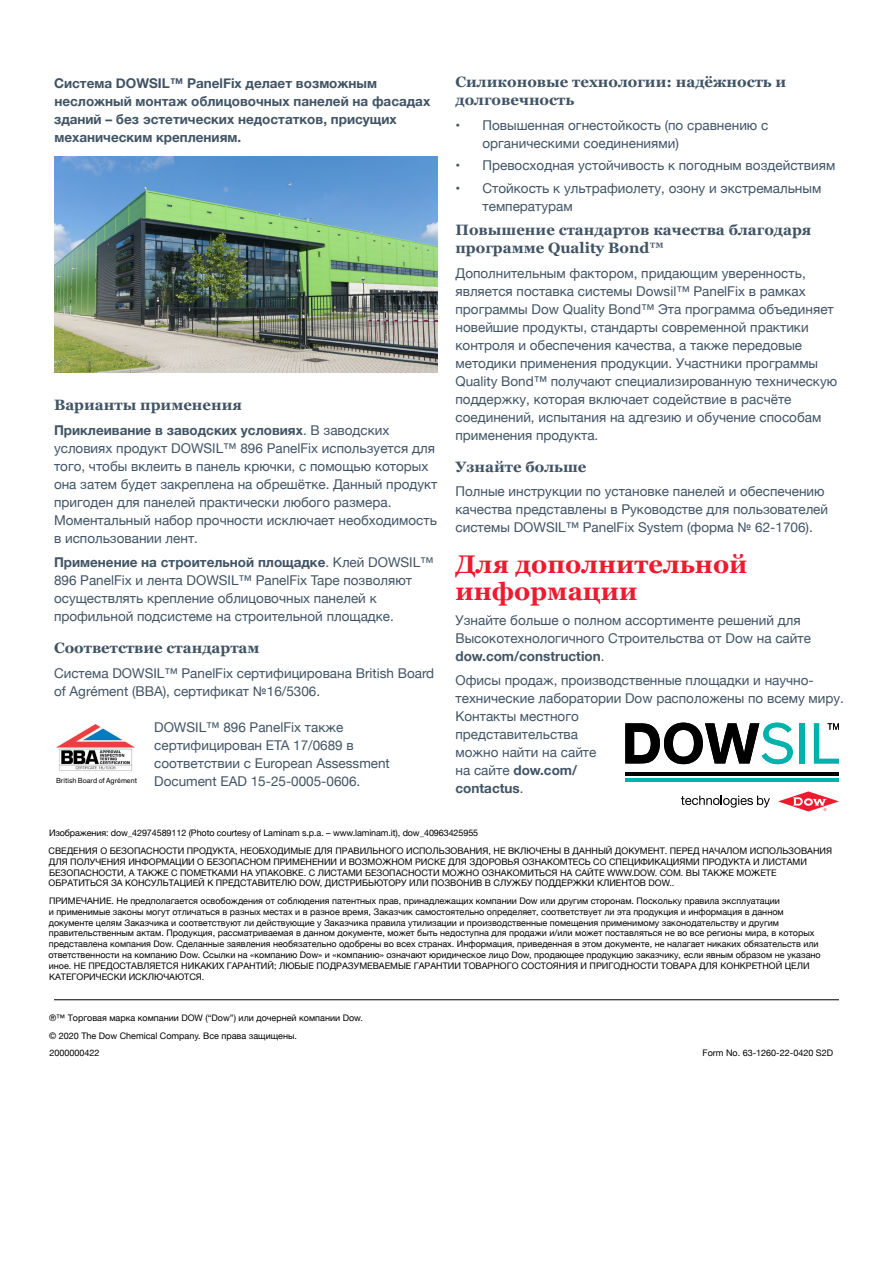
<style>
.page{position:relative;width:893px;height:1263px;background:#fff}
.page>*{position:absolute;margin:0;border:0;box-sizing:border-box;transform-origin:0 0}
.t1{font:700 25.5px/27px "Georgia";color:#ed1b2f}
.t2{font:700 15px/18px "Georgia";color:#415465}
.t3{font:13.5px/18px "Helvetica Neue";color:#415465}
.t4{font:700 13.5px/18px "Helvetica Neue";color:#415465}
.t5{font:9px/10.8px "Helvetica Neue";color:#000}
.t6{font:7.5px "Dow Corporate";color:#000}
.s1{font-weight:700}
</style>
<div class="page">
<hr style="left:54px;top:999px;width:785px;height:1px;background:#000">
<svg style="left:778px;top:791px;width:61px;height:20px"></svg>
<svg style="left:625px;top:723px;width:168px;height:41px"></svg>
<div style="left:799px;top:723px;width:6px;height:40px;background:#00b2ad"></div>
<svg style="left:814px;top:723px;width:25px;height:40px"></svg>
<hr style="left:625px;top:772px;width:214px;height:3px;background:#000">
<hr style="left:625px;top:778px;width:214px;height:3px;background:#00b2ad">
<svg style="left:681px;top:796px;width:89px;height:12px"></svg>
<img style="left:54px;top:156px;width:383px;height:216px">
<img style="left:56px;top:724px;width:79px;height:47px">
<p class="t4" style="left:54px;top:74px;width:378px">Система DOWSIL™ PanelFix делает возможным несложный монтаж облицовочных панелей на фасадах зданий – без эстетических недостатков, присущих механическим креплениям.</p>
<p class="t2" style="left:455px;top:73px;width:332px">Силиконовые технологии: надёжность и долговечность</p>
<p class="t3" style="left:482px;top:117px;width:287px;text-indent:-27px">• Повышенная огнестойкость (по сравнению с органическими соединениями)</p>
<p class="t3" style="left:455px;top:157px;width:381px">• Превосходная устойчивость к погодным воздействиям</p>
<p class="t3" style="left:482px;top:180px;width:340px;text-indent:-27px">• Стойкость к ультрафиолету, озону и экстремальным температурам</p>
<p class="t2" style="left:455px;top:221px;width:357px">Повышение стандартов качества благодаря программе Quality Bond™</p>
<p class="t3" style="left:455px;top:265px;width:383px">Дополнительным фактором, придающим уверенность, является поставка системы Dowsil™ PanelFix в рамках программы Dow Quality Bond™ Эта программа объединяет новейшие продукты, стандарты современной практики контроля и обеспечения качества, а также передовые методики применения продукции. Участники программы Quality Bond™ получают специализированную техническую поддержку, которая включает содействие в расчёте соединений, испытания на адгезию и обучение способам применения продукта.</p>
<p class="t2" style="left:455px;top:458px;width:133px">Узнайте больше</p>
<p class="t3" style="left:455px;top:483px;width:374px">Полные инструкции по установке панелей и обеспечению качества представлены в Руководстве для пользователей системы DOWSIL™ PanelFix System (форма № 62-1706).</p>
<h1 class="t1" style="left:455px;top:551px;width:294px">Для дополнительной информации</h1>
<p class="t3" style="left:455px;top:612px;width:357px">Узнайте больше о полном ассортименте решений для<br>Высокотехнологичного Строительства от Dow на сайте <span class="s1">dow.com/construction</span>.</p>
<p class="t3" style="left:455px;top:672px;width:390px">Офисы продаж, производственные площадки и научно&shy;технические лаборатории Dow расположены по всему миру.<br>Контакты местного<br>представительства<br>можно найти на сайте<br>на сайте <span class="s1">dow.com/<br>contactus</span>.</p>
<p class="t2" style="left:54px;top:396px;width:190px">Варианты применения</p>
<p class="t3" style="left:54px;top:422px;width:385px"><span class="s1">Приклеивание в заводских условиях</span>. В заводских условиях продукт DOWSIL™ 896 PanelFix используется для того, чтобы вклеить в панель крючки, с помощью которых она затем будет закреплена на обрешётке. Данный продукт пригоден для панелей практически любого размера.<br>Моментальный набор прочности исключает необходимость в использовании лент.</p>
<p class="t3" style="left:54px;top:554px;width:381px"><span class="s1">Применение на строительной площадке</span>. Клей DOWSIL™ 896 PanelFix и лента DOWSIL™ PanelFix Tape позволяют осуществлять крепление облицовочных панелей к профильной подсистеме на строительной площадке.</p>
<p class="t2" style="left:54px;top:639px;width:207px">Соответствие стандартам</p>
<p class="t3" style="left:54px;top:665px;width:382px">Система DOWSIL™ PanelFix сертифицирована British Board of Agrément (BBA), сертификат №16/5306.</p>
<p class="t3" style="left:154px;top:719px;width:237px">DOWSIL™ 896 PanelFix также сертифицирован ETA 17/0689 в соответствии с European Assessment<br>Document EAD 15-25-0005-0606.</p>
<p class="t6" style="left:56px;top:776px;width:83px">British Board of Agrément</p>
<p class="t5" style="left:49px;top:825px;width:785px;line-height:17.5px">Изображения: dow_42974589112 (Photo courtesy of Laminam s.p.a. – www.laminam.it), dow_40963425955<br>СВЕДЕНИЯ О БЕЗОПАСНОСТИ ПРОДУКТА, НЕОБХОДИМЫЕ ДЛЯ ПРАВИЛЬНОГО ИСПОЛЬЗОВАНИЯ, НЕ ВКЛЮЧЕНЫ В ДАННЫЙ ДОКУМЕНТ. ПЕРЕД НАЧАЛОМ ИСПОЛЬЗОВАНИЯ</p>
<p class="t5" style="left:49px;top:857px;width:760px">ДЛЯ ПОЛУЧЕНИЯ ИНФОРМАЦИИ О БЕЗОПАСНОМ ПРИМЕНЕНИИ И ВОЗМОЖНОМ РИСКЕ ДЛЯ ЗДОРОВЬЯ ОЗНАКОМТЕСЬ СО СПЕЦИФИКАЦИЯМИ ПРОДУКТА И ЛИСТАМИ<br>БЕЗОПАСНОСТИ, А ТАКЖЕ С ПОМЕТКАМИ НА УПАКОВКЕ. С ЛИСТАМИ БЕЗОПАСНОСТИ МОЖНО ОЗНАКОМИТЬСЯ НА САЙТЕ WWW.DOW. COM. ВЫ ТАКЖЕ МОЖЕТЕ<br>ОБРАТИТЬСЯ ЗА КОНСУЛЬТАЦИЕЙ К ПРЕДСТАВИТЕЛЮ DOW, ДИСТРИБЬЮТОРУ ИЛИ ПОЗВОНИВ В СЛУЖБУ ПОДДЕРЖКИ КЛИЕНТОВ DOW..</p>
<p class="t5" style="left:48px;top:896px;width:774px">ПРИМЕЧАНИЕ. Не предполагается освобождения от соблюдения патентных прав, принадлежащих компании Dow или другим сторонам. Поскольку правила эксплуатации<br>и применимые законы могут отличаться в разных местах и в разное время, Заказчик самостоятельно определяет, соответствует ли эта продукция и информация в данном документе целям Заказчика и соответствуют ли действующие у Заказчика правила утилизации и производственные помещения применимому законодательству и другим правительственным актам. Продукция, рассматриваемая в данном документе, может быть недоступна для продажи и/или может поставляться не во все регионы мира, в которых представлена компания Dow. Сделанные заявления необязательно одобрены во всех странах. Информация, приведенная в этом документе, не налагает никаких обязательств или ответственности на компанию Dow. Ссылки на «компанию Dow» и «компанию» означают юридическое лицо Dow, продающее продукцию заказчику, если явным образом не указано иное. НЕ ПРЕДОСТАВЛЯЕТСЯ НИКАКИХ ГАРАНТИЙ; ЛЮБЫЕ ПОДРАЗУМЕВАЕМЫЕ ГАРАНТИИ ТОВАРНОГО СОСТОЯНИЯ И ПРИГОДНОСТИ ТОВАРА ДЛЯ КОНКРЕТНОЙ ЦЕЛИ КАТЕГОРИЧЕСКИ ИСКЛЮЧАЮТСЯ.</p>
<p class="t5" style="left:49px;top:1010px;width:315px;line-height:17.5px">®™ Торговая марка компании DOW (“Dow”) или дочерней компании Dow. © 2020 The Dow Chemical Company. Все права защищены.<br>2000000422</p>
<p class="t5" style="left:703px;top:1048px;width:132px">Form No. 63-1260-22-0420 S2D</p>
</div>
